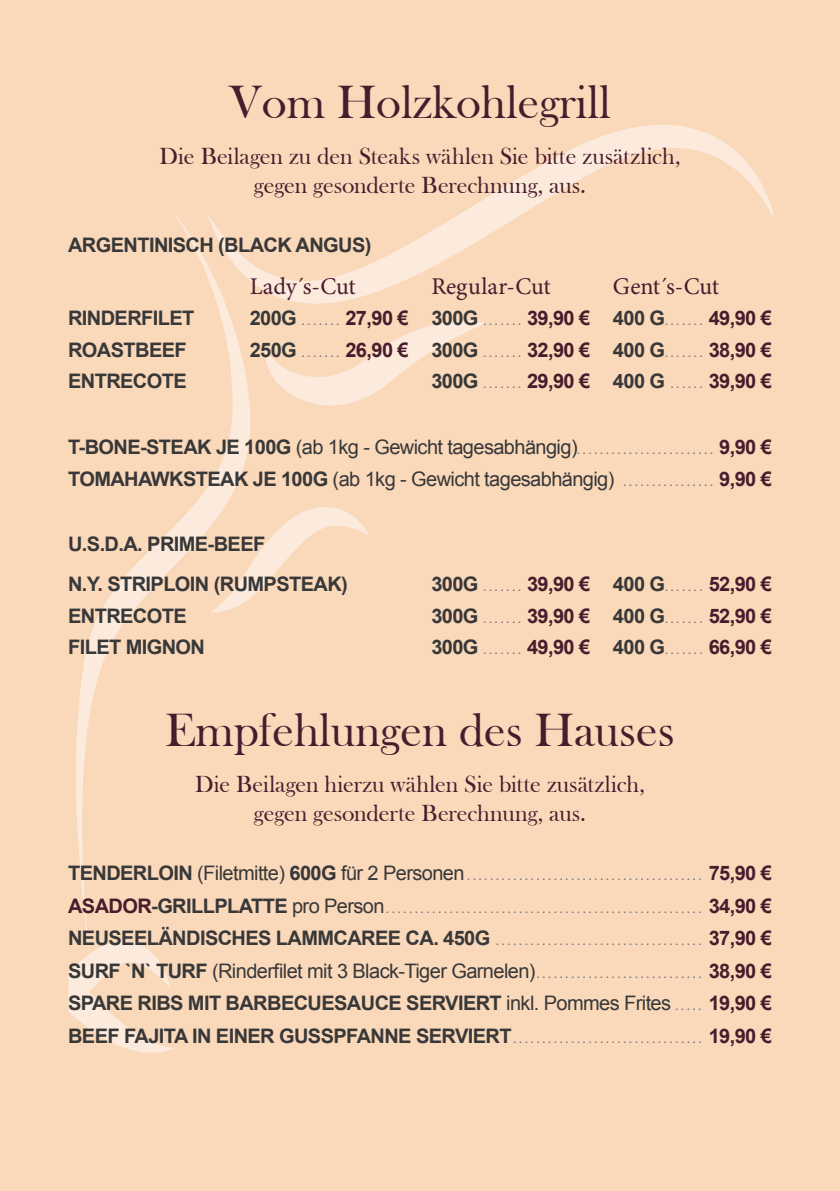
<style>
.page{position:relative;width:840px;height:1191px;background:#fff}
.page>*{position:absolute;margin:0;border:0;box-sizing:border-box;transform-origin:0 0}
.Kategorie{font:48px "Bask Old Face";color:#491c2d}
.Subline2_12{font:24px/28.8px "Bask Old Face";letter-spacing:-.005em;color:#491c2d;text-align:center}
.Tab_Kopf{font:24px "Minion Pro";letter-spacing:-.005em;color:#491c2d}
.Gericht_ohne_Zutaten{font:700 20px "Arial";letter-spacing:-.03em;color:#383839}
.Gericht_ohne_Zutaten-2{font:20px "Arial";letter-spacing:-.03em;color:#383839}
.Gericht_ohne_Zutaten-3{font:700 20px "Arial";letter-spacing:-.03em;color:#491c2d}
.s1{font-weight:700}
.s2{color:#491c2d}
.s3{font-weight:400}
</style>
<div class="page">
<div style="left:0;top:0;width:839px;height:1191px;background:#fad8ba"></div>
<img style="left:68px;top:125px;width:706px;height:928px">
<p class="Kategorie" style="left:229px;top:76px;width:383px">Vom Holzkohlegrill</p>
<p class="Subline2_12" style="left:159px;top:142px;width:522px">Die Beilagen zu den Steaks wählen Sie bitte zusätzlich, gegen gesonderte Berechnung, aus.</p>
<p class="Gericht_ohne_Zutaten" style="left:68px;top:232px;width:305px">ARGENTINISCH (BLACK ANGUS)</p>
<p class="Tab_Kopf" style="left:249px;top:270px;width:108px">Lady´s-Cut</p>
<p class="Tab_Kopf" style="left:431px;top:270px;width:121px">Regular-Cut</p>
<p class="Tab_Kopf" style="left:612px;top:270px;width:108px">Gent´s-Cut</p>
<p class="Gericht_ohne_Zutaten" style="left:68px;top:305px;width:128px">RINDERFILET</p>
<p class="Gericht_ohne_Zutaten" style="left:249px;top:305px;width:49px">200G</p>
<p class="Gericht_ohne_Zutaten-3" style="left:345px;top:305px;width:65px">27,90 €</p>
<p class="Gericht_ohne_Zutaten" style="left:431px;top:305px;width:49px">300G</p>
<p class="Gericht_ohne_Zutaten-3" style="left:526px;top:305px;width:65px">39,90 €</p>
<p class="Gericht_ohne_Zutaten" style="left:612px;top:305px;width:54px">400 G</p>
<p class="Gericht_ohne_Zutaten-3" style="left:708px;top:305px;width:65px">49,90 €</p>
<p class="Gericht_ohne_Zutaten" style="left:68px;top:336px;width:120px">ROASTBEEF</p>
<p class="Gericht_ohne_Zutaten" style="left:249px;top:336px;width:49px">250G</p>
<p class="Gericht_ohne_Zutaten-3" style="left:345px;top:336px;width:65px">26,90 €</p>
<p class="Gericht_ohne_Zutaten" style="left:431px;top:336px;width:49px">300G</p>
<p class="Gericht_ohne_Zutaten-3" style="left:526px;top:336px;width:65px">32,90 €</p>
<p class="Gericht_ohne_Zutaten" style="left:612px;top:336px;width:54px">400 G</p>
<p class="Gericht_ohne_Zutaten-3" style="left:708px;top:336px;width:65px">38,90 €</p>
<p class="Gericht_ohne_Zutaten" style="left:68px;top:368px;width:120px">ENTRECOTE</p>
<p class="Gericht_ohne_Zutaten" style="left:431px;top:368px;width:49px">300G</p>
<p class="Gericht_ohne_Zutaten-3" style="left:526px;top:368px;width:65px">29,90 €</p>
<p class="Gericht_ohne_Zutaten" style="left:612px;top:368px;width:54px">400 G</p>
<p class="Gericht_ohne_Zutaten-3" style="left:708px;top:368px;width:65px">39,90 €</p>
<p class="Gericht_ohne_Zutaten-2" style="left:68px;top:434px;width:510px"><span class="s1">T-BONE-STEAK JE 100G</span> (ab 1kg - Gewicht tagesabhängig)</p>
<p class="Gericht_ohne_Zutaten-3" style="left:718px;top:433px;width:54px">9,90 €</p>
<p class="Gericht_ohne_Zutaten-2" style="left:68px;top:466px;width:547px"><span class="s1">TOMAHAWKSTEAK JE 100G</span> (ab 1kg - Gewicht tagesabhängig)</p>
<p class="Gericht_ohne_Zutaten-3" style="left:718px;top:466px;width:54px">9,90 €</p>
<p class="Gericht_ohne_Zutaten" style="left:68px;top:531px;width:198px">U.S.D.A. PRIME-BEEF</p>
<p class="Gericht_ohne_Zutaten" style="left:68px;top:570px;width:281px">N.Y. STRIPLOIN (RUMPSTEAK)</p>
<p class="Gericht_ohne_Zutaten" style="left:431px;top:570px;width:49px">300G</p>
<p class="Gericht_ohne_Zutaten-3" style="left:526px;top:570px;width:65px">39,90 €</p>
<p class="Gericht_ohne_Zutaten" style="left:612px;top:570px;width:54px">400 G</p>
<p class="Gericht_ohne_Zutaten-3" style="left:708px;top:570px;width:65px">52,90 €</p>
<p class="Gericht_ohne_Zutaten" style="left:68px;top:602px;width:120px">ENTRECOTE</p>
<p class="Gericht_ohne_Zutaten" style="left:431px;top:602px;width:49px">300G</p>
<p class="Gericht_ohne_Zutaten-3" style="left:526px;top:602px;width:65px">39,90 €</p>
<p class="Gericht_ohne_Zutaten" style="left:612px;top:602px;width:54px">400 G</p>
<p class="Gericht_ohne_Zutaten-3" style="left:708px;top:602px;width:65px">52,90 €</p>
<p class="Gericht_ohne_Zutaten" style="left:68px;top:634px;width:138px">FILET MIGNON</p>
<p class="Gericht_ohne_Zutaten" style="left:431px;top:634px;width:49px">300G</p>
<p class="Gericht_ohne_Zutaten-3" style="left:526px;top:634px;width:65px">49,90 €</p>
<p class="Gericht_ohne_Zutaten" style="left:612px;top:634px;width:54px">400 G</p>
<p class="Gericht_ohne_Zutaten-3" style="left:708px;top:634px;width:65px">66,90 €</p>
<p class="Kategorie" style="left:165px;top:704px;width:510px">Empfehlungen des Hauses</p>
<p class="Subline2_12" style="left:195px;top:770px;width:451px">Die Beilagen hierzu wählen Sie bitte zusätzlich, gegen gesonderte Berechnung, aus.</p>
<p class="Gericht_ohne_Zutaten-2" style="left:68px;top:860px;width:398px"><span class="s1">TENDERLOIN</span> (Filetmitte) <span class="s1">600G</span> für 2 Personen</p>
<p class="Gericht_ohne_Zutaten-3" style="left:708px;top:860px;width:65px">75,90 €</p>
<p class="Gericht_ohne_Zutaten" style="left:68px;top:892px;width:318px"><span class="s2">ASADOR</span>-GRILLPLATTE <span class="s3">pro Person</span></p>
<p class="Gericht_ohne_Zutaten-3" style="left:708px;top:892px;width:65px">34,90 €</p>
<p class="Gericht_ohne_Zutaten" style="left:68px;top:925px;width:423px">NEUSEELÄNDISCHES LAMMCAREE CA. 450G</p>
<p class="Gericht_ohne_Zutaten-3" style="left:708px;top:925px;width:65px">37,90 €</p>
<p class="Gericht_ohne_Zutaten-2" style="left:68px;top:957px;width:468px"><span class="s1">SURF `N` TURF</span> (Rinderfilet mit 3 Black-Tiger Garnelen)</p>
<p class="Gericht_ohne_Zutaten-3" style="left:708px;top:957px;width:65px">38,90 €</p>
<p class="Gericht_ohne_Zutaten" style="left:68px;top:990px;width:604px">SPARE RIBS MIT BARBECUESAUCE SERVIERT <span class="s3">inkl. Pommes Frites</span></p>
<p class="Gericht_ohne_Zutaten-3" style="left:708px;top:990px;width:65px">19,90 €</p>
<p class="Gericht_ohne_Zutaten" style="left:68px;top:1022px;width:444px">BEEF FAJITA IN EINER GUSSPFANNE SERVIERT</p>
<p class="Gericht_ohne_Zutaten-3" style="left:708px;top:1022px;width:65px">19,90 €</p>
</div>
